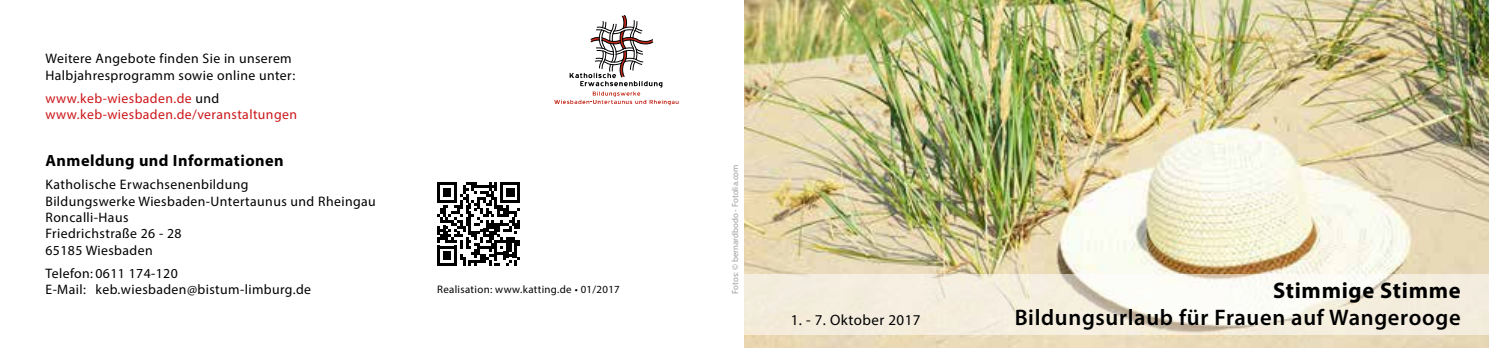
<style>
.page{position:relative;width:1489px;height:348px;background:#fff}
.page>*{position:absolute;margin:0;border:0;box-sizing:border-box;transform-origin:0 0}
.t1{font:600 22.5px "Myriad Pro";letter-spacing:.03em;color:#000}
.t2{font:700 22.5px "Myriad Pro";letter-spacing:.03em;color:#000}
.t3{font:700 16.25px "Myriad Pro";letter-spacing:.03em;color:#000}
.t4{font:15px "Myriad Pro";letter-spacing:.03em;color:#000}
.t5{font:13.75px/16.4px "Myriad Pro";letter-spacing:.03em;color:#000}
.t6{font:13.75px/16.2px "Myriad Pro";letter-spacing:.03em;color:#cd171a}
.t7{font:10.88px "Myriad Pro";letter-spacing:.03em;color:#000}
.t8{font:8.75px "Myriad Pro";color:#9d9d9c}
.s1{color:#000}
</style>
<div class="page">
<img style="left:744px;top:0;width:744px;height:347px">
<svg style="left:744px;top:273px;width:744px;height:61px;fill:#f5eedf"></svg>
<svg style="left:437px;top:182px;width:83px;height:83px"></svg>
<svg style="left:554px;top:15px;width:124px;height:90px"></svg>
<p class="t5" style="left:45px;top:50px;width:251px">Weitere Angebote finden Sie in unserem<br>Halbjahresprogramm sowie online unter:</p>
<p class="t6" style="left:45px;top:90px;width:253px">www.keb-wiesbaden.de <span class="s1">und </span>www.keb-wiesbaden.de/veranstaltungen</p>
<p class="t3" style="left:45px;top:149px;width:240px">Anmeldung und Informationen</p>
<p class="t5" style="left:45px;top:176px;width:332px">Katholische Erwachsenenbildung<br>Bildungswerke Wiesbaden-Untertaunus und Rheingau<br>Roncalli-Haus<br>Friedrichstraße 26 - 28<br>65185 Wiesbaden</p>
<p class="t5" style="left:45px;top:264px;width:267px">Telefon: 0611 174-120<br>E-Mail: keb.wiesbaden@bistum-limburg.de</p>
<p class="t7" style="left:437px;top:282px;width:184px">Realisation: www.katting.de • 01/2017</p>
<p class="t8" style="left:729px;top:293px;width:130px;rotate:-90deg">Fotos: © bernardbodo - Fotolia.com</p>
<p class="t4" style="left:790px;top:310px;width:131px">1. - 7. Oktober 2017</p>
<h1 class="t2" style="left:1272px;top:275px;width:189px">Stimmige Stimme</h1>
<h1 class="t1" style="left:1014px;top:303px;width:447px">Bildungsurlaub für Frauen auf Wangerooge</h1>
</div>
